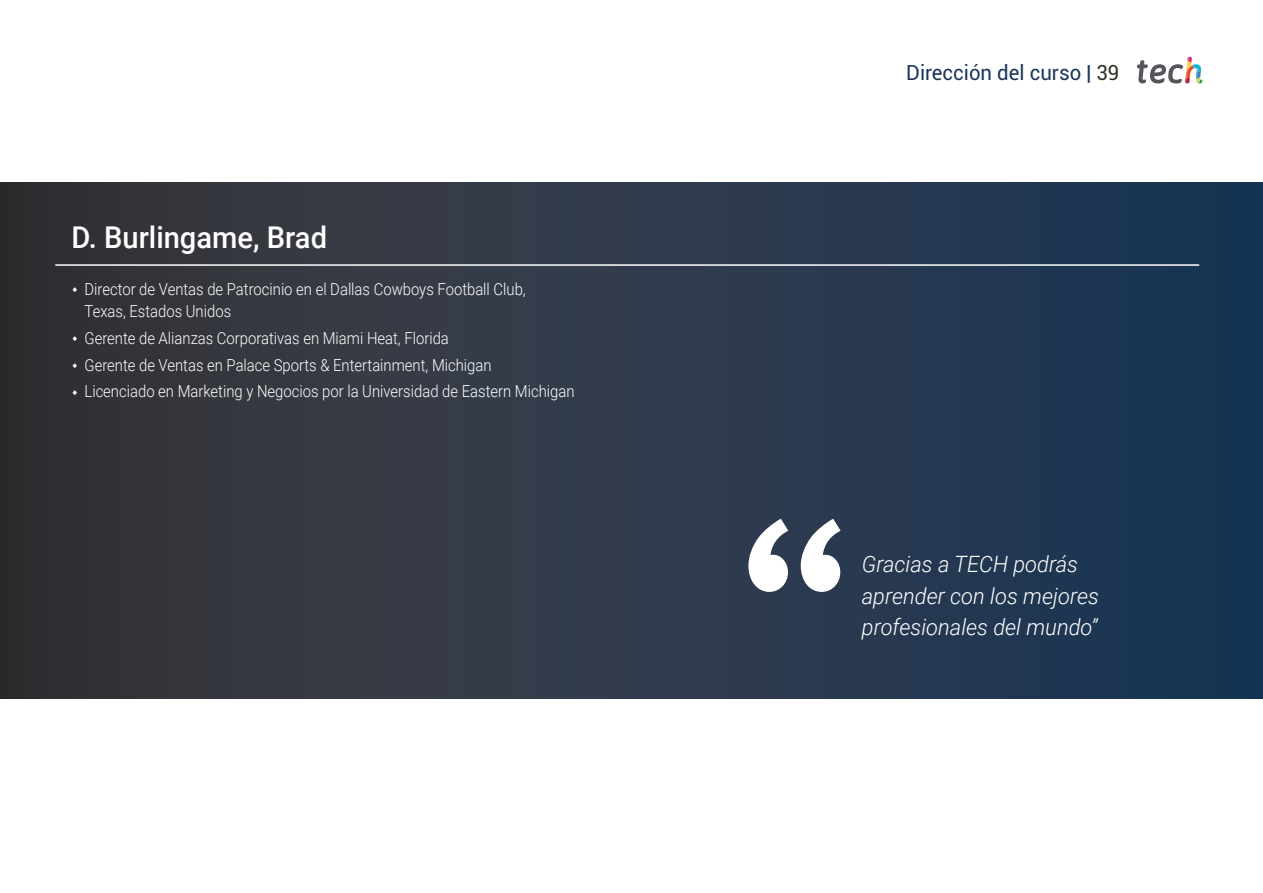
<style>
.page{position:relative;width:1263px;height:893px;background:#fff}
.page>*{position:absolute;margin:0;border:0;box-sizing:border-box;transform-origin:0 0}
.t1{font:500 30px "Roboto";color:#fff}
.t2{font:italic 300 22.5px/31.5px "Roboto";color:#fff}
.t3{font:21px "Roboto";color:#1a355c}
.t4{font:300 16.5px/26.7px "Roboto";color:#fff;scale:.9 1}
.s1{color:#312e20}
</style>
<div class="page">
<div style="left:0;top:182px;width:1263px;height:516px;background:linear-gradient(to right,#3a3638,#1d3959)"></div>
<hr style="left:55px;top:264px;width:1144px;height:2px;background:#fff">
<svg style="left:1137px;top:57px;width:65px;height:27px"></svg>
<svg style="left:748px;top:519px;width:92px;height:73px"></svg>
<svg style="left:73px;top:287px;width:4px;height:5px"></svg>
<svg style="left:73px;top:336px;width:4px;height:5px"></svg>
<svg style="left:73px;top:363px;width:4px;height:5px"></svg>
<svg style="left:73px;top:390px;width:4px;height:5px"></svg>
<h1 class="t1" style="left:71px;top:216px;width:257px">D. Burlingame, Brad</h1>
<p class="t4" style="left:85px;top:277px;width:492px;line-height:22.5px">Director de Ventas de Patrocinio en el Dallas Cowboys Football Club,<br>Texas, Estados Unidos</p>
<p class="t4" style="left:85px;top:324px;width:546px">Gerente de Alianzas Corporativas en Miami Heat, Florida<br>Gerente de Ventas en Palace Sports &amp; Entertainment, Michigan<br>Licenciado en Marketing y Negocios por la Universidad de Eastern Michigan</p>
<p class="t3" style="left:906px;top:57px;width:215px">Dirección del curso | <span class="s1">39</span></p>
<h2 class="t2" style="left:862px;top:548px;width:239px">Gracias a TECH podrás aprender con los mejores profesionales del mundo”</h2>
</div>
